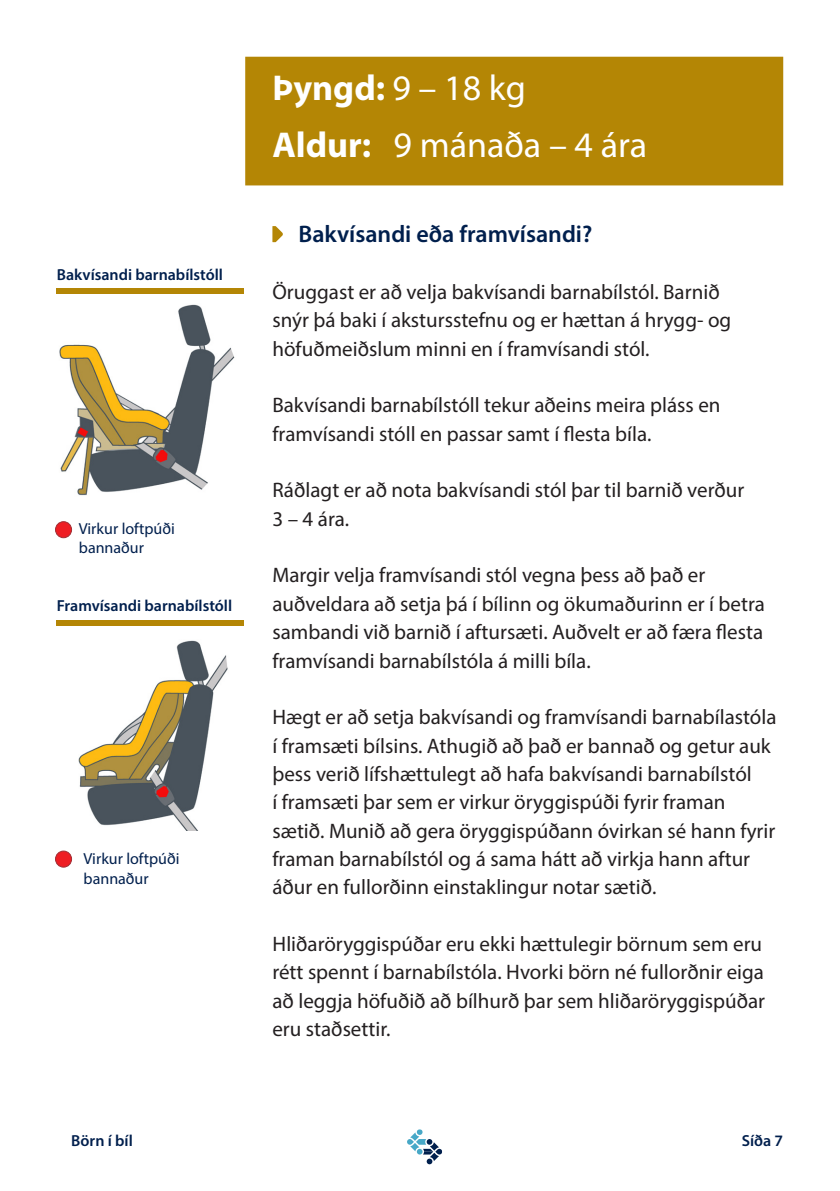
<style>
.page{position:relative;width:840px;height:1191px;background:#fff}
.page>*{position:absolute;margin:0;border:0;box-sizing:border-box;transform-origin:0 0}
.overskrift{font:36px "Myriad Pro";color:#fff}
.overskrift-2{font:700 36px "Myriad Pro";color:#fff}
.brødtekst{font:600 24px "Myriad Pro";color:#001f4d}
.brødtekst-2{font:21px/28.4px "Myriad Pro";color:#231f20}
.brødtekst-3{font:600 16px "Myriad Pro";color:#001f4d}
.brødtekst-4{font:16px/19.2px "Myriad Pro";color:#001f4d}
.s1{font-weight:400}
.s2{font-weight:700}
</style>
<div class="page">
<svg style="left:407px;top:1129px;width:35px;height:36px"></svg>
<div style="left:245px;top:57px;width:537px;height:128px;background:#b48605"></div>
<svg style="left:272px;top:226px;width:11px;height:16px"></svg>
<div style="left:57px;top:288px;width:187px;height:6px;background:#b48605"></div>
<div style="left:57px;top:620px;width:187px;height:5px;background:#b48605"></div>
<img style="left:59px;top:304px;width:176px;height:192px">
<img style="left:78px;top:640px;width:150px;height:191px">
<div style="left:55px;top:521px;width:17px;height:17px;background:#ee1d23;border-radius:50%"></div>
<div style="left:55px;top:521px;width:17px;height:17px;border:1px solid #a12f35;border-radius:50%"></div>
<div style="left:55px;top:851px;width:17px;height:16px;background:#ee1d23;border-radius:50%"></div>
<div style="left:55px;top:850px;width:17px;height:17px;border:1px solid #a12f35;border-radius:50%"></div>
<p class="brødtekst-3" style="left:57px;top:264px;width:168px">Bakvísandi barnabílstóll</p>
<p class="brødtekst-4" style="left:79px;top:518px;width:97px">Virkur loftpúði bannaður</p>
<p class="brødtekst-3" style="left:57px;top:595px;width:177px">Framvísandi barnabílstóll</p>
<p class="brødtekst-4" style="left:84px;top:849px;width:97px">Virkur loftpúði bannaður</p>
<p class="overskrift-2" style="left:272px;top:65px;width:255px">Þyngd: <span class="s1">9 – 18 kg</span></p>
<p class="overskrift" style="left:272px;top:123px;width:376px"><span class="s2">Aldur:</span> 9 mánaða – 4 ára</p>
<p class="brødtekst" style="left:298px;top:219px;width:295px">Bakvísandi eða framvísandi?</p>
<p class="brødtekst-2" style="left:272px;top:277px;width:460px">Öruggast er að velja bakvísandi barnabílstól. Barnið snýr þá baki í akstursstefnu og er hættan á hrygg- og höfuðmeiðslum minni en í framvísandi stól.</p>
<p class="brødtekst-2" style="left:272px;top:391px;width:449px">Bakvísandi barnabílstóll tekur aðeins meira pláss en framvísandi stóll en passar samt í flesta bíla.</p>
<p class="brødtekst-2" style="left:272px;top:476px;width:473px">Ráðlagt er að nota bakvísandi stól þar til barnið verður<br>3 – 4 ára.</p>
<p class="brødtekst-2" style="left:272px;top:561px;width:493px">Margir velja framvísandi stól vegna þess að það er auðveldara að setja þá í bílinn og ökumaðurinn er í betra sambandi við barnið í aftursæti. Auðvelt er að færa flesta framvísandi barnabílstóla á milli bíla.</p>
<p class="brødtekst-2" style="left:272px;top:702px;width:505px">Hægt er að setja bakvísandi og framvísandi barnabílastóla í framsæti bílsins. Athugið að það er bannað og getur auk þess verið lífshættulegt að hafa bakvísandi barnabílstól<br>í framsæti þar sem er virkur öryggispúði fyrir framan sætið. Munið að gera öryggispúðann óvirkan sé hann fyrir framan barnabílstól og á sama hátt að virkja hann aftur áður en fullorðinn einstaklingur notar sætið.</p>
<p class="brødtekst-2" style="left:272px;top:929px;width:494px">Hliðaröryggispúðar eru ekki hættulegir börnum sem eru rétt spennt í barnabílstóla. Hvorki börn né fullorðnir eiga að leggja höfuðið að bílhurð þar sem hliðaröryggispúðar eru staðsettir.</p>
<p class="brødtekst-3" style="left:71px;top:1130px;width:63px">Börn í bíl</p>
<p class="brødtekst-3" style="left:741px;top:1130px;width:43px">Síða 7</p>
</div>
